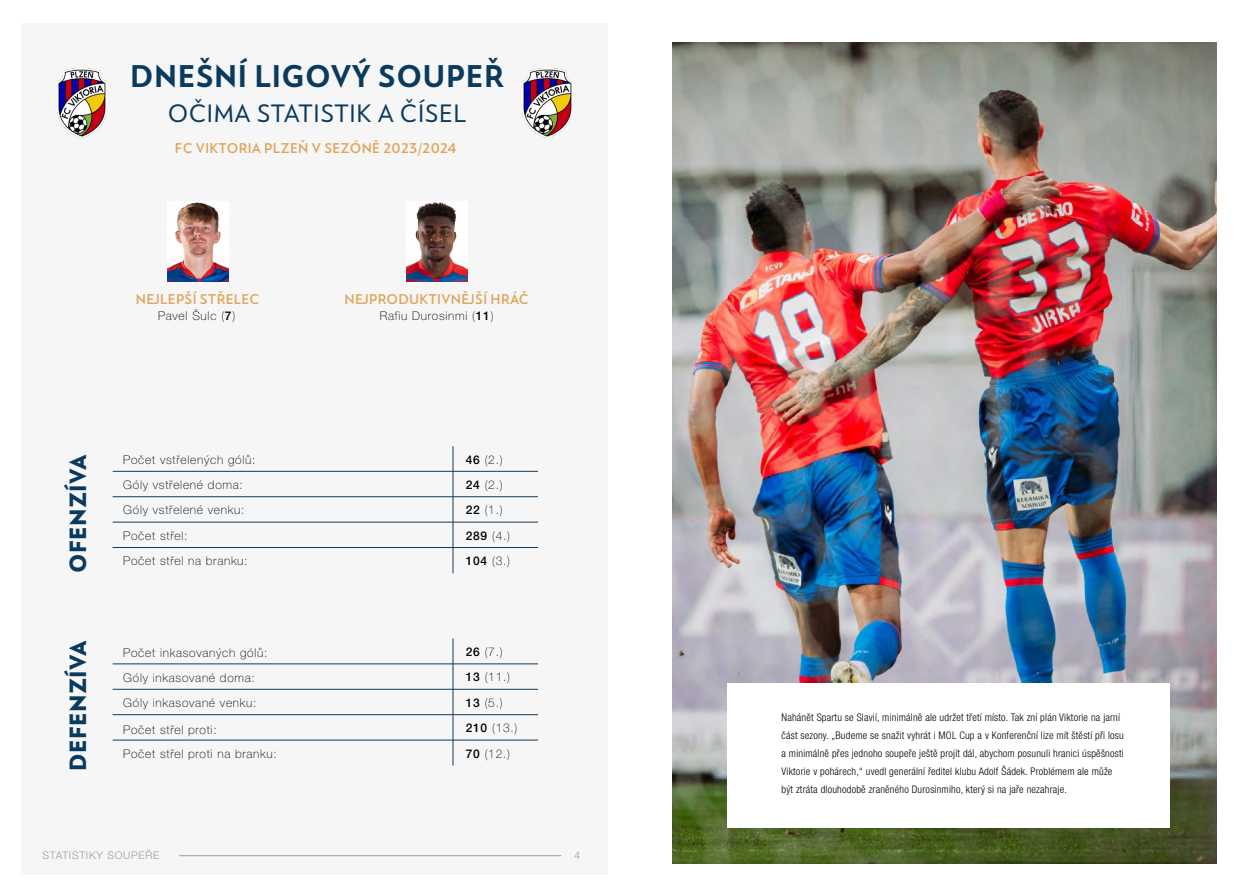
<style>
.page{position:relative;width:1259px;height:893px;background:#fff}
.page>*{position:absolute;margin:0;border:0;box-sizing:border-box;transform-origin:0 0}
.t1{font:800 30px "RNS Miles";letter-spacing:.02em;color:#0a3b5e}
.t2{font:500 24px "RNS Miles";letter-spacing:.02em;color:#0a3b5e}
.t3{font:900 22.5px "RNS Miles";letter-spacing:.02em;color:#0a3b5e}
.t4{font:700 13.5px "RNS Miles";letter-spacing:.02em;color:#dfa45b}
.t5{font:100 12px "Helvetica Neue LT Pro";letter-spacing:.06em;color:#000}
.t6{font:300 condensed 10.5px/18px "Helvetica Neue LT Pro";letter-spacing:.02em;color:#000}
.t7{font:300 10.5px "Helvetica Neue LT Pro";letter-spacing:.07em;color:#9d9d9c}
.s1{font-weight:500}
</style>
<div class="page">
<div style="left:21px;top:23px;width:587px;height:851px;background:#f6f6f6"></div>
<hr style="left:453px;top:446px;width:1px;height:127px;background:#0f3a5e">
<hr style="left:453px;top:639px;width:1px;height:127px;background:#0f3a5e">
<hr style="left:113px;top:471px;width:425px;height:1px;background:#0f3a5e">
<hr style="left:113px;top:664px;width:425px;height:1px;background:#0f3a5e">
<hr style="left:113px;top:496px;width:425px;height:1px;background:#0f3a5e">
<hr style="left:113px;top:689px;width:425px;height:1px;background:#0f3a5e">
<hr style="left:113px;top:522px;width:425px;height:1px;background:#0f3a5e">
<hr style="left:113px;top:714px;width:425px;height:1px;background:#0f3a5e">
<hr style="left:113px;top:547px;width:425px;height:1px;background:#0f3a5e">
<hr style="left:113px;top:740px;width:425px;height:1px;background:#0f3a5e">
<hr style="left:179px;top:855px;width:382px;height:1px;background:#9d9d9c">
<img style="left:167px;top:202px;width:61px;height:79px">
<img style="left:406px;top:202px;width:61px;height:79px">
<img style="left:672px;top:43px;width:544px;height:820px">
<div style="left:727px;top:683px;width:443px;height:144px;background:#fff"></div>
<img style="left:57px;top:69px;width:50px;height:68px">
<img style="left:522px;top:69px;width:50px;height:68px">
<h1 class="t1" style="left:130px;top:56px;width:375px">DNEŠNÍ LIGOVÝ SOUPEŘ</h1>
<h2 class="t2" style="left:168px;top:98px;width:300px">OČIMA STATISTIK A ČÍSEL</h2>
<p class="t4" style="left:175px;top:139px;width:283px">FC VIKTORIA PLZEŇ V SEZÓNĚ 2023/2024</p>
<p class="t4" style="left:136px;top:290px;width:125px">NEJLEPŠÍ STŘELEC</p>
<p class="t4" style="left:345px;top:290px;width:185px">NEJPRODUKTIVNĚJŠÍ HRÁČ</p>
<p class="t5" style="left:158px;top:309px;width:79px">Pavel Šulc (<span class="s1">7</span>)</p>
<p class="t5" style="left:380px;top:309px;width:115px">Rafiu Durosinmi (<span class="s1">11</span>)</p>
<h3 class="t3" style="left:63px;top:573px;width:120px;rotate:-90deg">OFENZÍVA</h3>
<h3 class="t3" style="left:63px;top:771px;width:132px;rotate:-90deg">DEFENZÍVA</h3>
<p class="t5" style="left:123px;top:453px;width:134px">Počet vstřelených gólů:</p>
<p class="t5" style="left:123px;top:478px;width:121px">Góly vstřelené doma:</p>
<p class="t5" style="left:123px;top:503px;width:123px">Góly vstřelené venku:</p>
<p class="t5" style="left:123px;top:529px;width:66px">Počet střel:</p>
<p class="t5" style="left:123px;top:554px;width:126px">Počet střel na branku:</p>
<p class="t5" style="left:123px;top:645px;width:146px">Počet inkasovaných gólů:</p>
<p class="t5" style="left:123px;top:670px;width:133px">Góly inkasované doma:</p>
<p class="t5" style="left:123px;top:696px;width:135px">Góly inkasované venku:</p>
<p class="t5" style="left:123px;top:722px;width:95px">Počet střel proti:</p>
<p class="t5" style="left:123px;top:747px;width:155px">Počet střel proti na branku:</p>
<p class="t5" style="left:466px;top:453px;width:38px"><span class="s1">46</span> (2.)</p>
<p class="t5" style="left:466px;top:478px;width:38px"><span class="s1">24</span> (2.)</p>
<p class="t5" style="left:466px;top:503px;width:38px"><span class="s1">22</span> (1.)</p>
<p class="t5" style="left:466px;top:529px;width:46px"><span class="s1">289</span> (4.)</p>
<p class="t5" style="left:466px;top:554px;width:46px"><span class="s1">104</span> (3.)</p>
<p class="t5" style="left:466px;top:645px;width:38px"><span class="s1">26</span> (7.)</p>
<p class="t5" style="left:466px;top:670px;width:46px"><span class="s1">13</span> (11.)</p>
<p class="t5" style="left:466px;top:696px;width:38px"><span class="s1">13</span> (5.)</p>
<p class="t5" style="left:466px;top:721px;width:53px"><span class="s1">210</span> (13.)</p>
<p class="t5" style="left:466px;top:746px;width:46px"><span class="s1">70</span> (12.)</p>
<p class="t7" style="left:43px;top:849px;width:118px">STATISTIKY SOUPEŘE</p>
<p class="t7" style="left:574px;top:849px;width:7px">4</p>
<p class="t6" style="left:781px;top:708px;width:344px">Nahánět Spartu se Slavií, minimálně ale udržet třetí místo. Tak zní plán Viktorie na jarní část sezony. „Budeme se snažit vyhrát i MOL Cup a v Konferenční lize mít štěstí při losu a minimálně přes jednoho soupeře ještě projít dál, abychom posunuli hranici úspěšnosti Viktorie v pohárech,“ uvedl generální ředitel klubu Adolf Šádek. Problémem ale může být ztráta dlouhodobě zraněného Durosinmiho, který si na jaře nezahraje.</p>
</div>
